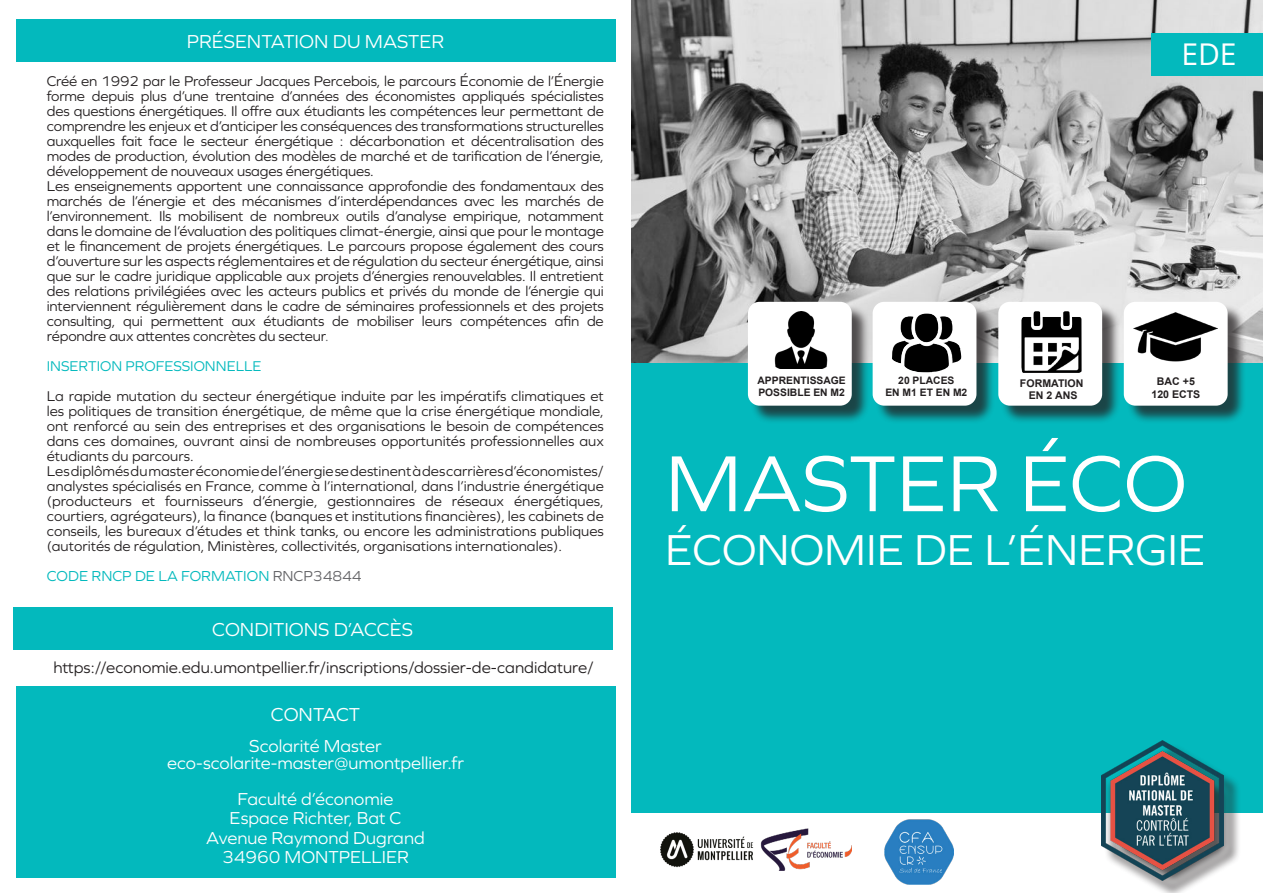
<style>
.page{position:relative;width:1263px;height:893px;background:#fff}
.page>*{position:absolute;margin:0;border:0;box-sizing:border-box;transform-origin:0 0}
.t1{font:82.5px "Graphie";color:#fff}
.t2{font:45px "Graphie";color:#fff}
.t3{font:30px "Open Sans";color:#fff}
.t4{font:19.5px "Graphie";color:#fff}
.Titre3{font:18px "Graphie";color:#fff}
.Titre3-2{font:16.5px "Graphie";color:#231f20}
.Titre3-3{font:15px "Graphie";color:#03b9bd}
.Titre3-4{font:14.7px/15px "Graphie";letter-spacing:-.01em;color:#231f20;text-align:justify}
.Titre3-5{font:14.7px "Graphie";color:#03b9bd}
.t5{font:700 10.65px "Arial";color:#231f20}
.t6{font:700 10.35px "Arial";color:#231f20}
.s1{color:#636366}
</style>
<div class="page">
<img style="left:631px;top:0;width:632px;height:363px">
<div style="left:631px;top:363px;width:632px;height:457px;background:#03b9bd"></div>
<div style="left:626px;top:813px;width:637px;height:80px;background:#fff"></div>
<div style="left:1104px;top:743px;width:137px;height:150px;background:#231f20;opacity:.75"></div>
<img style="left:1102px;top:740px;width:121px;height:140px">
<div style="left:1000px;top:304px;width:121px;height:120px;background:#231f20;opacity:.75"></div>
<div style="left:998px;top:302px;width:104px;height:104px;background:#fff;border-radius:12px"></div>
<img style="left:1021px;top:311px;width:61px;height:62px">
<div style="left:1126px;top:304px;width:120px;height:120px;background:#231f20;opacity:.75"></div>
<div style="left:1124px;top:302px;width:103px;height:104px;background:#fff;border-radius:12px"></div>
<img style="left:1134px;top:312px;width:84px;height:50px">
<div style="left:875px;top:304px;width:120px;height:120px;background:#231f20;opacity:.75"></div>
<svg style="left:873px;top:302px;width:103px;height:104px"></svg>
<img style="left:900px;top:313px;width:53px;height:29px">
<img style="left:660px;top:829px;width:192px;height:41px">
<div style="left:1151px;top:33px;width:112px;height:42px;background:#03b9bd"></div>
<div style="left:750px;top:304px;width:120px;height:120px;background:#231f20;opacity:.75"></div>
<div style="left:748px;top:302px;width:104px;height:104px;background:#fff;border-radius:12px"></div>
<img style="left:774px;top:312px;width:54px;height:57px">
<div style="left:16px;top:19px;width:599px;height:43px;background:#03b9bd"></div>
<div style="left:16px;top:687px;width:599px;height:191px;background:#03b9bd"></div>
<div style="left:13px;top:607px;width:599px;height:42px;background:#03b9bd"></div>
<img style="left:884px;top:819px;width:69px;height:65px">
<p class="t4" style="left:187px;top:30px;width:259px">PRÉSENTATION DU MASTER</p>
<p class="Titre3-4" style="left:47px;top:74px;width:559px">Créé en 1992 par le Professeur Jacques Percebois, le parcours Économie de l’Énergie forme depuis plus d’une trentaine d’années des économistes appliqués spécialistes des questions énergétiques. Il offre aux étudiants les compétences leur permettant de comprendre les enjeux et d’anticiper les conséquences des transformations structurelles auxquelles fait face le secteur énergétique : décarbonation et décentralisation des modes de production, évolution des modèles de marché et de tarification de l’énergie, développement de nouveaux usages énergétiques.</p>
<p class="Titre3-4" style="left:47px;top:179px;width:559px">Les enseignements apportent une connaissance approfondie des fondamentaux des marchés de l’énergie et des mécanismes d’interdépendances avec les marchés de l’environnement. Ils mobilisent de nombreux outils d’analyse empirique, notamment dans le domaine de l’évaluation des politiques climat-énergie, ainsi que pour le montage et le financement de projets énergétiques. Le parcours propose également des cours d’ouverture sur les aspects réglementaires et de régulation du secteur énergétique, ainsi que sur le cadre juridique applicable aux projets d’énergies renouvelables. Il entretient des relations privilégiées avec les acteurs publics et privés du monde de l’énergie qui interviennent régulièrement dans le cadre de séminaires professionnels et des projets consulting, qui permettent aux étudiants de mobiliser leurs compétences afin de répondre aux attentes concrètes du secteur<span class="s1">.</span></p>
<p class="Titre3-5" style="left:47px;top:358px;width:216px">INSERTION PROFESSIONNELLE</p>
<p class="Titre3-4" style="left:47px;top:389px;width:559px">La rapide mutation du secteur énergétique induite par les impératifs climatiques et les politiques de transition énergétique, de même que la crise énergétique mondiale, ont renforcé au sein des entreprises et des organisations le besoin de compétences dans ces domaines, ouvrant ainsi de nombreuses opportunités professionnelles aux étudiants du parcours.</p>
<p class="Titre3-4" style="left:47px;top:464px;width:559px">Les diplômés du master économie de l’énergie se destinent à des carrières d’économistes/ analystes spécialisés en France, comme à l’international, dans l’industrie énergétique (producteurs et fournisseurs d’énergie, gestionnaires de réseaux énergétiques, courtiers, agrégateurs), la finance (banques et institutions financières), les cabinets de conseils, les bureaux d’études et think tanks, ou encore les administrations publiques (autorités de régulation, Ministères, collectivités, organisations internationales).</p>
<p class="Titre3-3" style="left:47px;top:568px;width:316px">CODE RNCP DE LA FORMATION <span class="s1">RNCP34844</span></p>
<p class="t4" style="left:212px;top:618px;width:202px">CONDITIONS D’ACCÈS</p>
<p class="Titre3-2" style="left:53px;top:657px;width:542px">https://economie.edu.umontpellier.fr/inscriptions/dossier-de-candidature/</p>
<p class="t4" style="left:271px;top:703px;width:91px">CONTACT</p>
<p class="Titre3" style="left:249px;top:736px;width:134px">Scolarité Master</p>
<p class="Titre3" style="left:167px;top:752px;width:298px">eco-scolarite-master@umontpellier.fr</p>
<p class="Titre3" style="left:238px;top:788px;width:157px">Faculté d’économie</p>
<p class="Titre3" style="left:230px;top:808px;width:173px">Espace Richter, Bat C</p>
<p class="Titre3" style="left:206px;top:827px;width:220px">Avenue Raymond Dugrand</p>
<p class="Titre3" style="left:222px;top:847px;width:188px">34960 MONTPELLIER</p>
<p class="t3" style="left:1181px;top:34px;width:57px">EDE</p>
<p class="t6" style="left:757px;top:373px;width:90px">APPRENTISSAGE</p>
<p class="t6" style="left:758px;top:385px;width:88px">POSSIBLE EN M2</p>
<p class="t6" style="left:898px;top:373px;width:58px">20 PLACES</p>
<p class="t6" style="left:885px;top:385px;width:83px">EN M1 ET EN M2</p>
<p class="t5" style="left:1020px;top:375px;width:65px">FORMATION</p>
<p class="t5" style="left:1029px;top:388px;width:50px">EN 2 ANS</p>
<p class="t5" style="left:1157px;top:374px;width:40px">BAC +5</p>
<p class="t5" style="left:1151px;top:386px;width:50px">120 ECTS</p>
<p class="t1" style="left:665px;top:435px;width:523px">MASTER ÉCO</p>
<p class="t2" style="left:665px;top:524px;width:542px">ÉCONOMIE DE L’ÉNERGIE</p>
</div>
